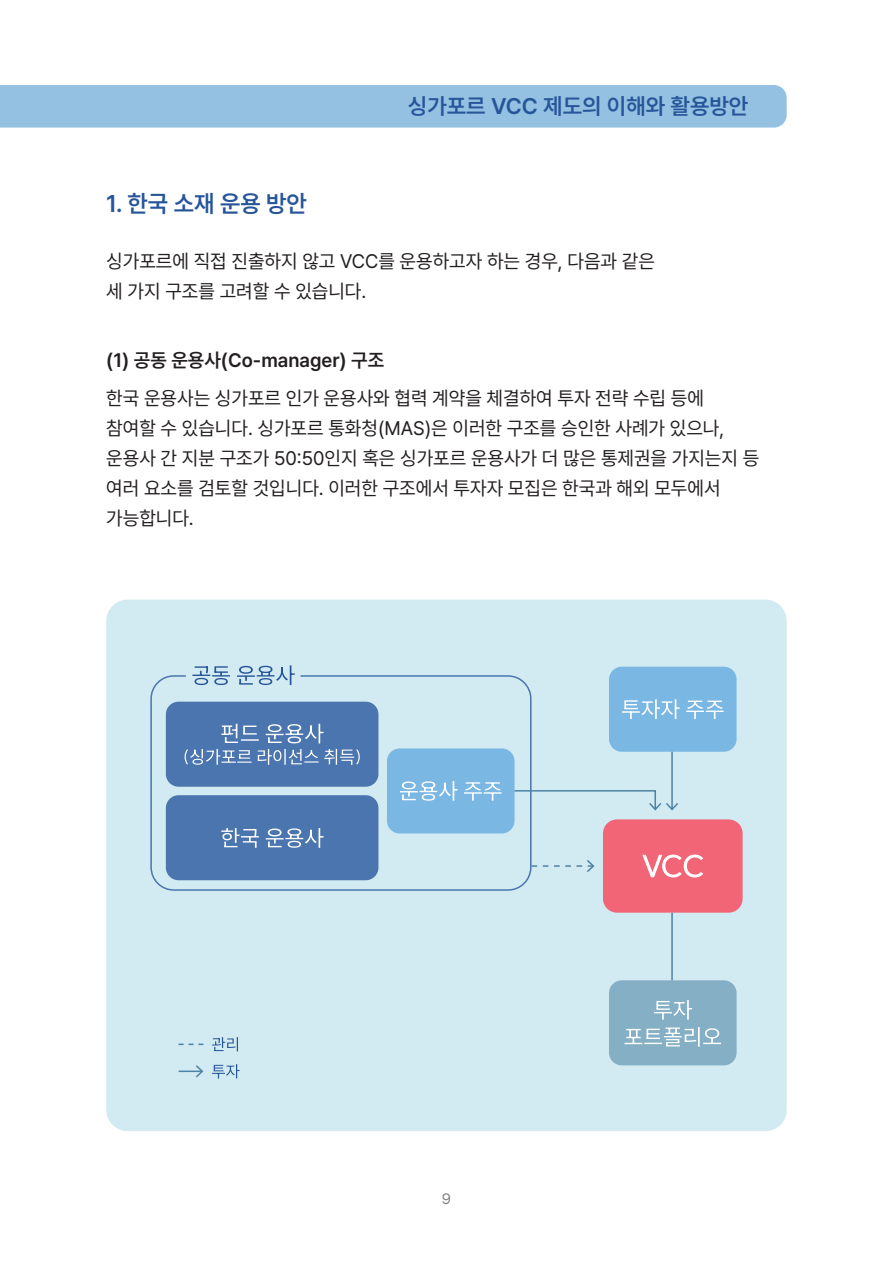
<style>
.page{position:relative;width:893px;height:1263px;background:#fff}
.page>*{position:absolute;margin:0;border:0;box-sizing:border-box;transform-origin:0 0}
.t1{font:600 24px "Pretendard";color:#265599}
.t2{font:600 22.5px "Pretendard";color:#265599}
.t3{font:19.5px "Pretendard";color:#231f20}
.t4{font:600 19.5px "Pretendard";color:#231f20}
.t5{font:15px "Pretendard";color:#808285}
</style>
<div class="page">
<div style="left:106px;top:600px;width:681px;height:531px;background:#d2eaf1;border-radius:21px"></div>
<svg style="left:531px;top:858px;width:64px;height:14px"></svg>
<div style="left:609px;top:667px;width:128px;height:85px;background:#7ab7e2;border-radius:13px"></div>
<div style="left:609px;top:980px;width:128px;height:85px;background:#84afc5;border-radius:13px"></div>
<svg style="left:654px;top:1000px;width:38px;height:20px"></svg>
<svg style="left:624px;top:1027px;width:97px;height:20px"></svg>
<div style="left:166px;top:702px;width:212px;height:85px;background:#4a75ae;border-radius:13px"></div>
<svg style="left:221px;top:724px;width:38px;height:19px"></svg>
<svg style="left:266px;top:724px;width:57px;height:19px"></svg>
<svg style="left:185px;top:749px;width:67px;height:16px"></svg>
<svg style="left:258px;top:749px;width:102px;height:16px"></svg>
<div style="left:166px;top:795px;width:212px;height:85px;background:#4a75ae;border-radius:13px"></div>
<svg style="left:221px;top:828px;width:38px;height:20px"></svg>
<svg style="left:266px;top:828px;width:57px;height:20px"></svg>
<svg style="left:193px;top:666px;width:35px;height:19px"></svg>
<svg style="left:239px;top:665px;width:56px;height:20px"></svg>
<div style="left:387px;top:748px;width:127px;height:85px;background:#7ab7e2;border-radius:13px"></div>
<svg style="left:400px;top:781px;width:58px;height:20px"></svg>
<svg style="left:464px;top:782px;width:37px;height:19px"></svg>
<div style="left:150px;top:675px;width:381px;height:216px;border:2px solid #4a75ae;border-radius:23px"></div>
<div style="left:603px;top:819px;width:140px;height:94px;background:#f16577;border-radius:14px"></div>
<svg style="left:642px;top:854px;width:61px;height:24px"></svg>
<svg style="left:179px;top:1043px;width:24px;height:2px"></svg>
<hr style="left:179px;top:1070px;width:23px;height:2px;background:#4c83a5">
<svg style="left:194px;top:1065px;width:10px;height:13px"></svg>
<svg style="left:212px;top:1037px;width:26px;height:14px"></svg>
<hr style="left:671px;top:752px;width:2px;height:57px;background:#4c83a5">
<svg style="left:514px;top:789px;width:164px;height:23px"></svg>
<hr style="left:671px;top:913px;width:2px;height:67px;background:#4c83a5">
<svg style="left:622px;top:699px;width:58px;height:20px"></svg>
<svg style="left:686px;top:701px;width:38px;height:18px"></svg>
<svg style="left:212px;top:1064px;width:28px;height:14px"></svg>
<div style="left:0;top:85px;width:787px;height:43px;background:#94c1e2"></div>
<p class="t2" style="left:408px;top:90px;width:342px">싱가포르 VCC 제도의 이해와 활용방안</p>
<p class="t1" style="left:106px;top:186px;width:202px">1. 한국 소재 운용 방안</p>
<p class="t3" style="left:106px;top:247px;width:550px">싱가포르에 직접 진출하지 않고 VCC를 운용하고자 하는 경우, 다음과 같은</p>
<p class="t3" style="left:106px;top:277px;width:261px">세 가지 구조를 고려할 수 있습니다.</p>
<p class="t4" style="left:106px;top:346px;width:279px">(1) 공동 운용사(Co-manager) 구조</p>
<p class="t3" style="left:106px;top:384px;width:599px">한국 운용사는 싱가포르 인가 운용사와 협력 계약을 체결하여 투자 전략 수립 등에</p>
<p class="t3" style="left:106px;top:414px;width:620px">참여할 수 있습니다. 싱가포르 통화청(MAS)은 이러한 구조를 승인한 사례가 있으나,</p>
<p class="t3" style="left:106px;top:444px;width:654px">운용사 간 지분 구조가 50:50인지 혹은 싱가포르 운용사가 더 많은 통제권을 가지는지 등</p>
<p class="t3" style="left:106px;top:474px;width:616px">여러 요소를 검토할 것입니다. 이러한 구조에서 투자자 모집은 한국과 해외 모두에서</p>
<p class="t3" style="left:106px;top:504px;width:89px">가능합니다.</p>
<p class="t5" style="left:442px;top:1187px;width:11px">9</p>
</div>
